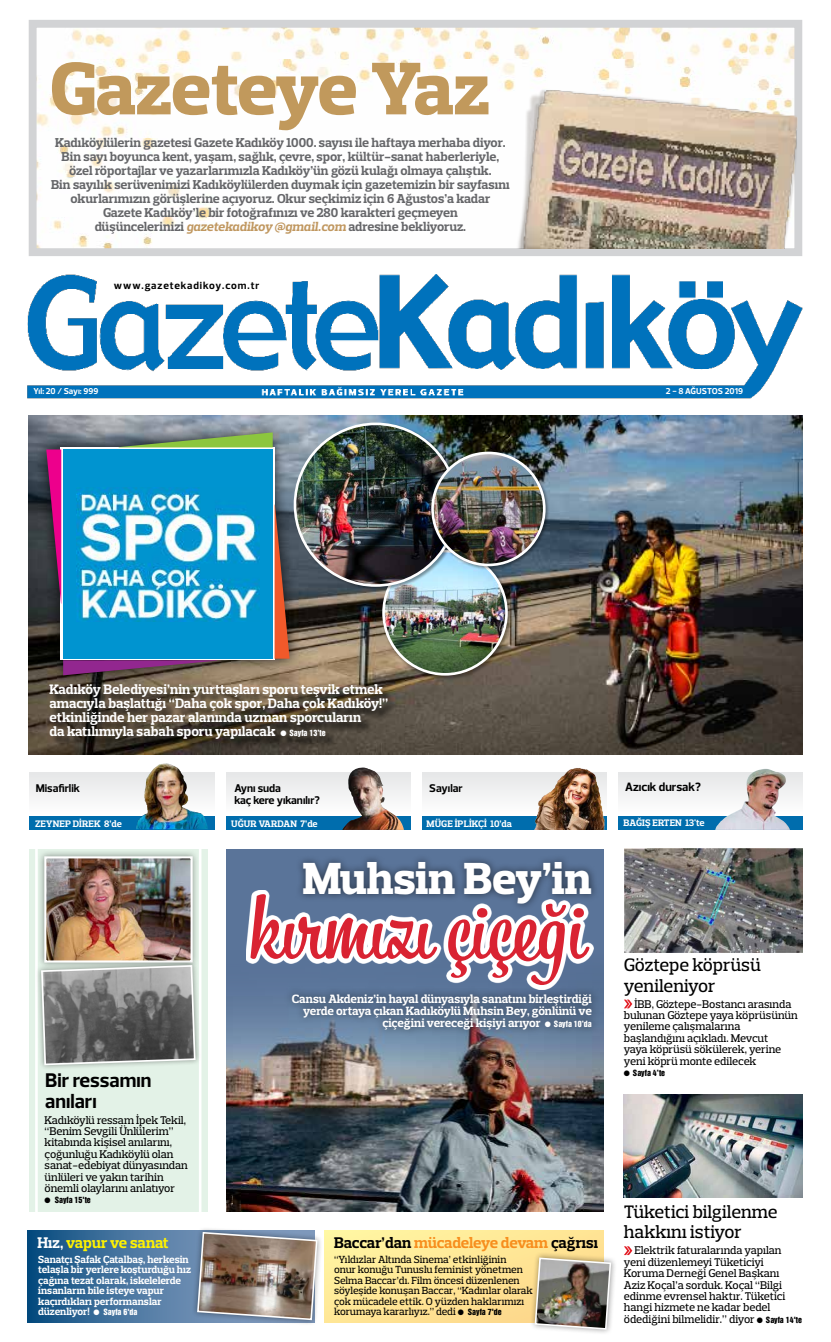
<style>
.page{position:relative;width:831px;height:1342px;background:#fff}
.page>*{position:absolute;margin:0;border:0;box-sizing:border-box;transform-origin:0 0}
.t1{font:90.65px "Bistro Script";color:#d92332}
.t2{font:800 75.77px "Prelo Slab";letter-spacing:-.02em;color:#c1995c}
.t3{font:800 45.76px "Prelo Slab";color:#fff}
.t4{font:700 20.12px/21px "Prelo";color:#000}
.t5{font:500 18.38px/20.1px "Prelo Slab";color:#000}
.t6{font:700 15.75px "Prelo Slab";letter-spacing:-.01em;color:#000}
.t7{font:700 15.75px "Prelo Slab";color:#fff200}
.t8{font:700 14px/14px "Prelo Slab";color:#fff}
.t9{font:700 13.12px/14px "Prelo Slab";color:#656669;text-align:center}
.t10{font:700 12.25px/12.2px "Prelo Slab";color:#fff;text-align:right}
.t11{font:700 12.25px "Prelo";color:#000}
.t12{font:500 11.38px/11.4px "Prelo Slab";color:#000}
.t13{font:700 11.38px/12.2px "Prelo";color:#000}
.t14{font:500 10.5px/10.5px "Prelo Slab";color:#000}
.t15{font:700 10.5px/10.5px "Prelo Slab";color:#fff}
.t16{font:700 10.5px "Prelo";letter-spacing:.09em;color:#000}
.t17{font:700 9.62px "Prelo Slab";letter-spacing:.015em;color:#fff}
.t18{font:700 8.75px "Prelo";color:#fff}
.t19{font:7.88px "Helvetica Inserat";color:#000}
.s1{font-style:italic;color:#c0975f}
.s2{font-family:"Helvetica Inserat";font-weight:400;font-size:7.88px}
.s3{color:#fff}
.s4{color:#f78e1e}
</style>
<div class="page">
<img style="left:29px;top:415px;width:773px;height:339px">
<img style="left:27px;top:274px;width:775px;height:124px">
<img style="left:227px;top:1062px;width:377px;height:149px">
<img style="left:624px;top:849px;width:178px;height:103px">
<img style="left:624px;top:1094px;width:178px;height:103px">
<svg style="left:624px;top:1000px;width:8px;height:8px"></svg>
<svg style="left:624px;top:1246px;width:8px;height:9px"></svg>
<div style="left:325px;top:1231px;width:279px;height:91px;background:#ffe797"></div>
<svg style="left:28px;top:1231px;width:163px;height:91px;background:#3c6e99"></svg>
<div style="left:529px;top:1252px;width:88px;height:83px;background:#000;opacity:.4"></div>
<img style="left:534px;top:1257px;width:78px;height:73px">
<div style="left:191px;top:1226px;width:132px;height:100px;background:#000;opacity:.4"></div>
<img style="left:196px;top:1231px;width:122px;height:90px">
<div style="left:29px;top:849px;width:179px;height:362px;background:#e3f2e7"></div>
<hr style="left:35px;top:839px;width:3px;height:384px;background:#fff">
<hr style="left:199px;top:839px;width:2px;height:384px;background:#fff">
<div style="left:37px;top:849px;width:162px;height:120px;background:#000;opacity:.4"></div>
<img style="left:47px;top:859px;width:143px;height:100px">
<div style="left:44px;top:856px;width:149px;height:106px;border:2px solid #fff"></div>
<div style="left:35px;top:959px;width:166px;height:112px;background:#000;opacity:.4"></div>
<svg style="left:40px;top:964px;width:156px;height:102px;background:#7d7f7e"></svg>
<svg style="left:227px;top:849px;width:377px;height:213px;background:#687a94"></svg>
<div style="left:285px;top:986px;width:315px;height:51px;background:#000;opacity:.56"></div>
<div style="left:295px;top:853px;width:305px;height:58px;background:#000;opacity:.56"></div>
<svg style="left:246px;top:890px;width:348px;height:99px"></svg>
<div style="left:29px;top:772px;width:185px;height:41px;background:#f1f2f2"></div>
<div style="left:29px;top:816px;width:185px;height:14px;background:#006dad"></div>
<img style="left:136px;top:763px;width:72px;height:66px">
<div style="left:226px;top:772px;width:185px;height:41px;background:#f1f2f2"></div>
<div style="left:226px;top:816px;width:185px;height:14px;background:#006dad"></div>
<img style="left:342px;top:767px;width:62px;height:63px">
<div style="left:422px;top:772px;width:185px;height:41px;background:#f1f2f2"></div>
<div style="left:422px;top:816px;width:185px;height:14px;background:#006dad"></div>
<img style="left:521px;top:754px;width:84px;height:76px">
<div style="left:618px;top:772px;width:185px;height:41px;background:#f1f2f2"></div>
<div style="left:618px;top:816px;width:185px;height:14px;background:#006dad"></div>
<img style="left:715px;top:769px;width:75px;height:61px">
<img style="left:38px;top:29px;width:740px;height:218px">
<div style="left:29px;top:20px;width:773px;height:236px;border:8px solid #a9abae"></div>
<div style="left:34px;top:420px;width:268px;height:268px;background:#000;opacity:.75"></div>
<div style="left:61px;top:447px;width:214px;height:213px;background:#fff"></div>
<div style="left:63px;top:449px;width:210px;height:210px;background:#0094d0"></div>
<svg style="left:46px;top:449px;width:15px;height:155px;background:#8b1960"></svg>
<svg style="left:275px;top:504px;width:15px;height:155px;background:#924d3a"></svg>
<svg style="left:118px;top:432px;width:155px;height:15px;background:#7b9b5f"></svg>
<svg style="left:63px;top:660px;width:154px;height:15px;background:#763a68"></svg>
<img style="left:77px;top:487px;width:183px;height:134px">
<div style="left:51px;top:685px;width:347px;height:65px;background:#000;opacity:.75"></div>
<div style="left:381px;top:549px;width:131px;height:131px;background:#000;opacity:.4"></div>
<img style="left:384px;top:551px;width:122px;height:123px;border-radius:62px">
<div style="left:382px;top:550px;width:126px;height:126px;border:3px solid #fff;border-radius:50%"></div>
<div style="left:293px;top:422px;width:169px;height:169px;background:#000;opacity:.4"></div>
<img style="left:295px;top:424px;width:162px;height:161px;border-radius:81px">
<div style="left:430px;top:451px;width:120px;height:120px;background:#000;opacity:.4"></div>
<img style="left:433px;top:453px;width:111px;height:112px;border-radius:56px">
<div style="left:431px;top:452px;width:115px;height:114px;border:3px solid #fff;border-radius:50%"></div>
<img style="left:448px;top:37px;width:355px;height:211px">
<h2 class="t2" style="left:50px;top:42px;width:441px">Gazeteye Yaz</h2>
<p class="t9" style="left:51px;top:135px;width:460px">Kadıköylülerin gazetesi Gazete Kadıköy 1000. sayısı ile haftaya merhaba diyor.<br>Bin sayı boyunca kent, yaşam, sağlık, çevre, spor, kültür-sanat haberleriyle, özel röportajlar ve yazarlarımızla Kadıköy’ün gözü kulağı olmaya çalıştık.<br>Bin sayılık serüvenimizi Kadıköylülerden duymak için gazetemizin bir sayfasını okurlarımızın görüşlerine açıyoruz. Okur seçkimiz için 6 Ağustos’a kadar Gazete Kadıköy’le bir fotoğrafınızı ve 280 karakteri geçmeyen<br>düşüncelerinizi <span class="s1">gazetekadikoy @gmail.com</span> adresine bekliyoruz.</p>
<p class="t16" style="left:114px;top:279px;width:147px">www.gazetekadikoy.com.tr</p>
<p class="t18" style="left:33px;top:386px;width:66px">Yıl: 20 / Sayı: 999</p>
<p class="t18" style="left:666px;top:386px;width:79px">2 - 8 AĞUSTOS 2019</p>
<p class="t8" style="left:49px;top:682px;width:340px">Kadıköy Belediyesi’nin yurttaşları sporu teşvik etmek amacıyla başlattığı “Daha çok spor, Daha çok Kadıköy!” etkinliğinde her pazar alanında uzman sporcuların<br>da katılımıyla sabah sporu yapılacak ● <span class="s2">Sayfa 13’te</span></p>
<p class="t13" style="left:234px;top:782px;width:87px">Aynı suda<br>kaç kere yıkanılır?</p>
<p class="t13" style="left:36px;top:782px;width:46px">Misafirlik</p>
<p class="t17" style="left:35px;top:818px;width:88px">ZEYNEP DİREK 8’de</p>
<p class="t17" style="left:231px;top:818px;width:88px">UĞUR VARDAN 7’de</p>
<p class="t13" style="left:429px;top:782px;width:35px">Sayılar</p>
<p class="t11" style="left:625px;top:779px;width:78px">Azıcık dursak?</p>
<p class="t17" style="left:624px;top:817px;width:83px">BAĞIŞ ERTEN 13'te</p>
<p class="t17" style="left:427px;top:818px;width:87px">MÜGE İPLİKÇİ 10’da</p>
<h3 class="t3" style="left:303px;top:850px;width:291px">Muhsin Bey’in</h3>
<h1 class="t1" style="left:249px;top:871px;width:336px">kırmızı çiçeği</h1>
<h3 class="t4" style="left:45px;top:1069px;width:108px">Bir ressamın anıları</h3>
<p class="t12" style="left:45px;top:1114px;width:145px">Kadıköylü ressam İpek Tekil, “Benim Sevgili Ünlülerim” kitabında kişisel anılarını, çoğunluğu Kadıköylü olan sanat-edebiyat dünyasından ünlüleri ve yakın tarihin önemli olaylarını anlatıyor</p>
<p class="t19" style="left:45px;top:1195px;width:48px">● Sayfa 15'te</p>
<p class="t10" style="left:292px;top:992px;width:301px">Cansu Akdeniz’in hayal dünyasıyla sanatını birleştirdiği yerde ortaya çıkan Kadıköylü Muhsin Bey, gönlünü ve çiçeğini vereceği kişiyi arıyor ● <span class="s2">Sayfa 10’da</span></p>
<h3 class="t7" style="left:38px;top:1233px;width:133px"><span class="s3">Hız,</span> vapur ve sanat</h3>
<h3 class="t6" style="left:334px;top:1233px;width:266px">Baccar’dan <span class="s4">mücadeleye devam</span> çağrısı</h3>
<p class="t15" style="left:38px;top:1254px;width:154px">Sanatçı Şafak Çatalbaş, herkesin telaşla bir yerlere koşturduğu hız çağına tezat olarak, iskelelerde insanların bile isteye vapur kaçırdıkları performanslar düzenliyor! ● <span class="s2">Sayfa 6'da</span></p>
<p class="t14" style="left:334px;top:1254px;width:200px">“Yıldızlar Altında Sinema’ etkinliğinin<br>onur konuğu Tunuslu feminist yönetmen Selma Baccar’dı. Film öncesi düzenlenen söyleşide konuşan Baccar, “Kadınlar olarak çok mücadele ettik. O yüzden haklarımızı korumaya kararlıyız.” dedi ● <span class="s2">Sayfa 7'de</span></p>
<h3 class="t5" style="left:624px;top:955px;width:138px">Göztepe köprüsü yenileniyor</h3>
<p class="t12" style="left:624px;top:998px;width:176px;text-indent:11px">İBB, Göztepe-Bostancı arasında bulunan Göztepe yaya köprüsünün yenileme çalışmalarına başlandığını açıkladı. Mevcut<br>yaya köprüsü sökülerek, yerine yeni köprü monte edilecek</p>
<p class="t19" style="left:624px;top:1068px;width:43px">● Sayfa 4’te</p>
<h3 class="t5" style="left:624px;top:1202px;width:155px">Tüketici bilgilenme hakkını istiyor</h3>
<p class="t12" style="left:624px;top:1245px;width:180px;text-indent:11px">Elektrik faturalarında yapılan yeni düzenlemeyi Tüketiciyi Koruma Derneği Genel Başkanı Aziz Koçal’a sorduk. Koçal “Bilgi edinme evrensel haktır. Tüketici hangi hizmete ne kadar bedel ödediğini bilmelidir.” diyor ● <span class="s2">Sayfa 14'te</span></p>
</div>
